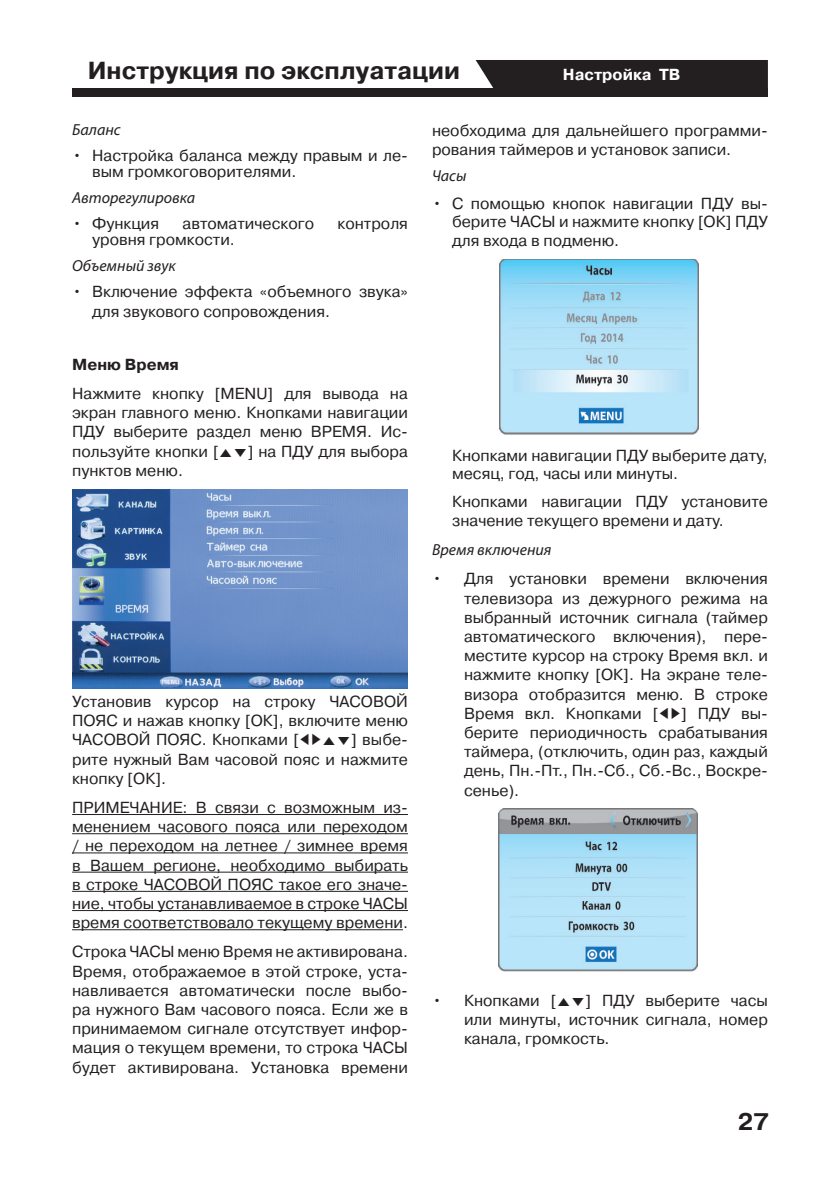
<style>
.page{position:relative;width:840px;height:1191px;background:#fff}
.page>*{position:absolute;margin:0;border:0;box-sizing:border-box;transform-origin:0 0}
.t1{font:700 24.6px "Pragmatica C";color:#231f20}
.t2{font:700 24px "Pragmatica C";color:#231f20}
.Text{font:16px/19.2px "Pragmatica C";color:#231f20;text-align:justify}
.Spisok_1-100{font:16px/19.2px "Pragmatica C";color:#231f20;text-align:justify}
.Spisok_-__a__a{font:16px/19.2px "Pragmatica C";color:#231f20}
.Text-2{font:italic 16px "Myriad Pro";color:#231f20}
.Text-3{font:700 16px "Pragmatica C";color:#fff}
.Text-4{font:700 16px "Pragmatica C";color:#231f20}
.s1{font-style:italic}
</style>
<div class="page">
<div style="left:475px;top:60px;width:292px;height:28px;background:#231f20"></div>
<div style="left:72px;top:88px;width:695px;height:8px;background:#231f20"></div>
<hr style="left:72px;top:814px;width:336px;height:1px;background:#231f20">
<hr style="left:72px;top:833px;width:336px;height:1px;background:#231f20">
<hr style="left:72px;top:852px;width:336px;height:1px;background:#231f20">
<hr style="left:72px;top:871px;width:336px;height:1px;background:#231f20">
<hr style="left:72px;top:891px;width:336px;height:1px;background:#231f20">
<hr style="left:72px;top:910px;width:336px;height:1px;background:#231f20">
<hr style="left:72px;top:929px;width:331px;height:1px;background:#231f20">
<img style="left:72px;top:489px;width:336px;height:199px">
<img style="left:499px;top:259px;width:199px;height:175px">
<img style="left:498px;top:809px;width:199px;height:162px">
<h1 class="t1" style="left:88px;top:57px;width:373px">Инструкция по эксплуатации</h1>
<p class="Text-3" style="left:562px;top:66px;width:119px">Настройка ТВ</p>
<p class="Text-2" style="left:72px;top:120px;width:50px">Баланс</p>
<p class="Spisok_-__a__a" style="left:92px;top:148px;width:317px;line-height:16px;text-indent:-20px"><span class="s1">•</span> Настройка баланса между правым и ле&shy;вым громкоговорителями.</p>
<p class="Text-2" style="left:72px;top:188px;width:125px">Авторегулировка</p>
<p class="Spisok_-__a__a" style="left:72px;top:214px;width:88px"><span class="s1">•</span> Функция</p>
<p class="Spisok_-__a__a" style="left:182px;top:214px;width:133px">автоматического</p>
<p class="Spisok_-__a__a" style="left:337px;top:214px;width:72px">контроля</p>
<p class="Spisok_-__a__a" style="left:92px;top:230px;width:144px">уровня громкости.</p>
<p class="Text-2" style="left:72px;top:256px;width:105px">Объемный звук</p>
<p class="Spisok_-__a__a" style="left:92px;top:282px;width:317px;text-indent:-20px"><span class="s1">•</span> Включение эффекта «объемного звука» для звукового сопровождения.</p>
<p class="Text-4" style="left:72px;top:356px;width:108px">Меню Время</p>
<p class="Text" style="left:72px;top:384px;width:337px">Нажмите кнопку [MENU] для вывода на экран главного меню. Кнопками навигации ПДУ выберите раздел меню ВРЕМЯ. Ис&shy;пользуйте кнопки [</p>
<p class="Text" style="left:247px;top:442px;width:162px">] на ПДУ для выбора</p>
<p class="Text" style="left:72px;top:461px;width:112px">пунктов меню.</p>
<p class="Text" style="left:72px;top:692px;width:337px">Установив курсор на строку ЧАСОВОЙ ПОЯС и нажав кнопку [ОК], включите меню ЧАСОВОЙ ПОЯС. Кнопками [</p>
<p class="Text" style="left:72px;top:730px;width:337px;text-indent:279px">] выбе&shy;рите нужный Вам часовой пояс и нажмите кнопку [ОК].</p>
<p class="Text" style="left:72px;top:798px;width:337px">ПРИМЕЧАНИЕ: В связи с возможным из&shy;менением часового пояса или переходом / не переходом на летнее / зимнее время в Вашем регионе, необходимо выбирать в строке ЧАСОВОЙ ПОЯС такое его значе&shy;ние, чтобы устанавливаемое в строке ЧАСЫ время соответствовало текущему времени.</p>
<p class="Text" style="left:72px;top:942px;width:337px">Строка ЧАСЫ меню Время не активирована.<br>Время, отображаемое в этой строке, уста&shy;навливается автоматически после выбо&shy;ра нужного Вам часового пояса. Если же в принимаемом сигнале отсутствует инфор&shy;мация о текущем времени, то строка ЧАСЫ будет активирована. Установка времени</p>
<p class="Text" style="left:432px;top:121px;width:337px">необходима для дальнейшего программи&shy;рования таймеров и установок записи.</p>
<p class="Text-2" style="left:432px;top:166px;width:36px">Часы</p>
<p class="Spisok_-__a__a" style="left:452px;top:194px;width:317px;line-height:18.6px;text-align:justify;text-indent:-20px"><span class="s1">•</span> С помощью кнопок навигации ПДУ вы&shy;берите ЧАСЫ и нажмите кнопку [ОК] ПДУ для входа в подменю.</p>
<p class="Spisok_-__a__a" style="left:452px;top:446px;width:317px;line-height:18px">Кнопками навигации ПДУ выберите дату, месяц, год, часы или минуты.</p>
<p class="Spisok_-__a__a" style="left:452px;top:492px;width:317px">Кнопками навигации ПДУ установите значение текущего времени и дату.</p>
<p class="Text-2" style="left:432px;top:540px;width:121px">Время включения</p>
<p class="Spisok_1-100" style="left:464px;top:569px;width:305px;text-indent:-32px"><span class="s1">•</span> Для установки времени включения телевизора из дежурного режима на выбранный источник сигнала (таймер автоматического включения), пере&shy;местите курсор на строку Время вкл. и нажмите кнопку [ОК]. На экране теле&shy;визора отобразится меню. В строке Время вкл. Кнопками [</p>
<p class="Spisok_1-100" style="left:464px;top:704px;width:305px;text-indent:217px">] ПДУ вы&shy;берите периодичность срабатывания таймера, (отключить, один раз, каждый день, Пн.-Пт., Пн.-Сб., Сб.-Вс., Воскре&shy;сенье).</p>
<p class="Spisok_1-100" style="left:464px;top:990px;width:305px;text-indent:121px">] ПДУ выберите часы или минуты, источник сигнала, номер канала, громкость.</p>
<p class="Spisok_1-100" style="left:432px;top:990px;width:126px"><span class="s1">•</span> Кнопками [</p>
<h2 class="t2" style="left:737px;top:1108px;width:33px">27</h2>
</div>
